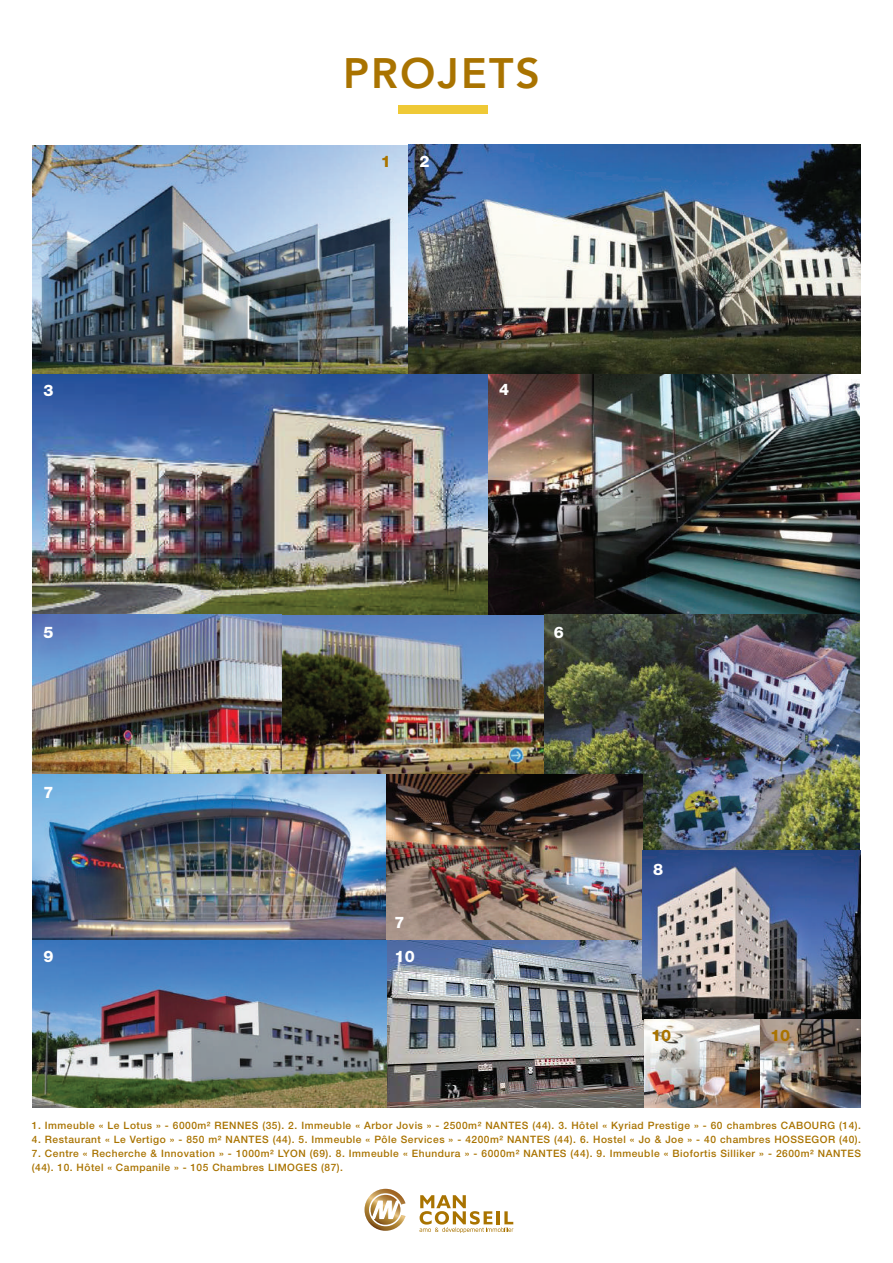
<style>
.page{position:relative;width:893px;height:1263px;background:#fff}
.page>*{position:absolute;margin:0;border:0;box-sizing:border-box;transform-origin:0 0}
.t1{font:800 42.45px "Avenir";letter-spacing:.05em;color:#a97300}
.t2{font:800 15.9px "Helvetica Neue";color:#fff}
.t3{font:800 15.9px "Helvetica Neue";color:#a97300}
.t4{font:500 10.2px/14.2px "Helvetica Neue";letter-spacing:.05em;color:#a97300}
</style>
<div class="page">
<svg style="left:419px;top:1195px;width:94px;height:38px"></svg>
<svg style="left:365px;top:1189px;width:41px;height:42px"></svg>
<img style="left:281px;top:614px;width:263px;height:160px">
<img style="left:487px;top:374px;width:372px;height:240px">
<img style="left:386px;top:939px;width:257px;height:168px">
<img style="left:33px;top:940px;width:353px;height:167px">
<img style="left:33px;top:374px;width:454px;height:240px">
<img style="left:544px;top:614px;width:316px;height:237px">
<img style="left:33px;top:145px;width:827px;height:229px">
<img style="left:33px;top:614px;width:248px;height:160px">
<img style="left:33px;top:774px;width:393px;height:166px">
<img style="left:387px;top:774px;width:256px;height:165px">
<img style="left:643px;top:851px;width:217px;height:256px">
<div style="left:398px;top:105px;width:89px;height:9px;background:#efc936"></div>
<h1 class="t1" style="left:343px;top:34px;width:198px">PROJETS</h1>
<h2 class="t3" style="left:381px;top:152px;width:12px">1</h2>
<h2 class="t2" style="left:419px;top:152px;width:12px">2</h2>
<h2 class="t2" style="left:44px;top:381px;width:12px">3</h2>
<h2 class="t2" style="left:499px;top:380px;width:12px">4</h2>
<h2 class="t2" style="left:44px;top:623px;width:12px">5</h2>
<h2 class="t2" style="left:554px;top:623px;width:12px">6</h2>
<h2 class="t2" style="left:44px;top:783px;width:12px">7</h2>
<h2 class="t2" style="left:395px;top:913px;width:12px">7</h2>
<h2 class="t2" style="left:44px;top:947px;width:12px">9</h2>
<h2 class="t2" style="left:395px;top:947px;width:22px">10</h2>
<h2 class="t2" style="left:653px;top:859px;width:12px">8</h2>
<h2 class="t3" style="left:651px;top:1026px;width:22px">10</h2>
<h2 class="t3" style="left:770px;top:1026px;width:22px">10</h2>
<p class="t4" style="left:32px;top:1118px;width:831px">1. Immeuble « Le Lotus » - 6000m² RENNES (35). 2. Immeuble « Arbor Jovis » - 2500m² NANTES (44). 3. Hôtel « Kyriad Prestige » - 60 chambres CABOURG (14).</p>
<p class="t4" style="left:32px;top:1132px;width:831px">4. Restaurant « Le Vertigo » - 850 m² NANTES (44). 5. Immeuble « Pôle Services » - 4200m² NANTES (44). 6. Hostel « Jo &amp; Joe » - 40 chambres HOSSEGOR (40).</p>
<p class="t4" style="left:32px;top:1146px;width:831px">7. Centre « Recherche &amp; Innovation » - 1000m² LYON (69). 8. Immeuble « Ehundura » - 6000m² NANTES (44). 9. Immeuble « Biofortis Silliker » - 2600m² NANTES (44). 10. Hôtel « Campanile » - 105 Chambres LIMOGES (87).</p>
</div>
